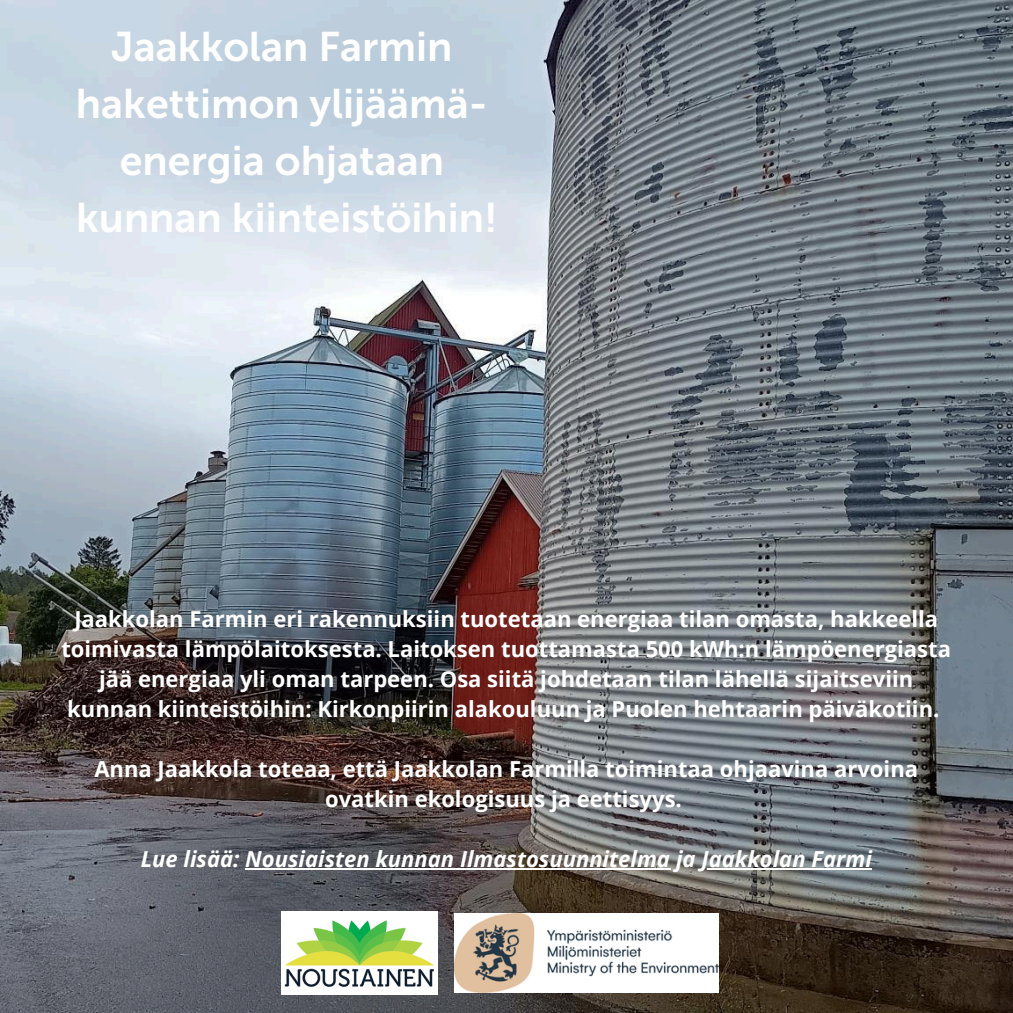
<style>
.page{position:relative;width:1013px;height:1013px;background:#fff}
.page>*{position:absolute;margin:0;border:0;box-sizing:border-box;transform-origin:0 0}
.t1{font:41.25px/57.2px "Museo Sans 700";color:#fff;text-align:center}
.t2{font:700 22px/30px "Open Sans";color:#fff;text-align:center}
.t3{font:italic 700 22px "Open Sans";color:#fff}
</style>
<div class="page">
<img style="left:0;top:0;width:1012px;height:1012px">
<hr style="left:245px;top:868px;width:425px;height:2px;background:#fff">
<hr style="left:701px;top:868px;width:171px;height:2px;background:#fff">
<img style="left:454px;top:913px;width:264px;height:79px">
<img style="left:282px;top:911px;width:155px;height:83px">
<p class="t1" style="left:76px;top:18px;width:423px">Jaakkolan Farmin hakettimon ylijäämä&shy;energia ohjataan kunnan kiinteistöihin!</p>
<h1 class="t2" style="left:61px;top:603px;width:891px">Jaakkolan Farmin eri rakennuksiin tuotetaan energiaa tilan omasta, hakkeella toimivasta lämpölaitoksesta. Laitoksen tuottamasta 500 kWh:n lämpöenergiasta jää energiaa yli oman tarpeen. Osa siitä johdetaan tilan lähellä sijaitseviin kunnan kiinteistöihin: Kirkonpiirin alakouluun ja Puolen hehtaarin päiväkotiin.</h1>
<p class="t2" style="left:94px;top:753px;width:825px">Anna Jaakkola toteaa, että Jaakkolan Farmilla toimintaa ohjaavina arvoina ovatkin ekologisuus ja eettisyys.</p>
<p class="t3" style="left:141px;top:843px;width:732px">Lue lisää: Nousiaisten kunnan Ilmastosuunnitelma ja Jaakkolan Farmi</p>
</div>
